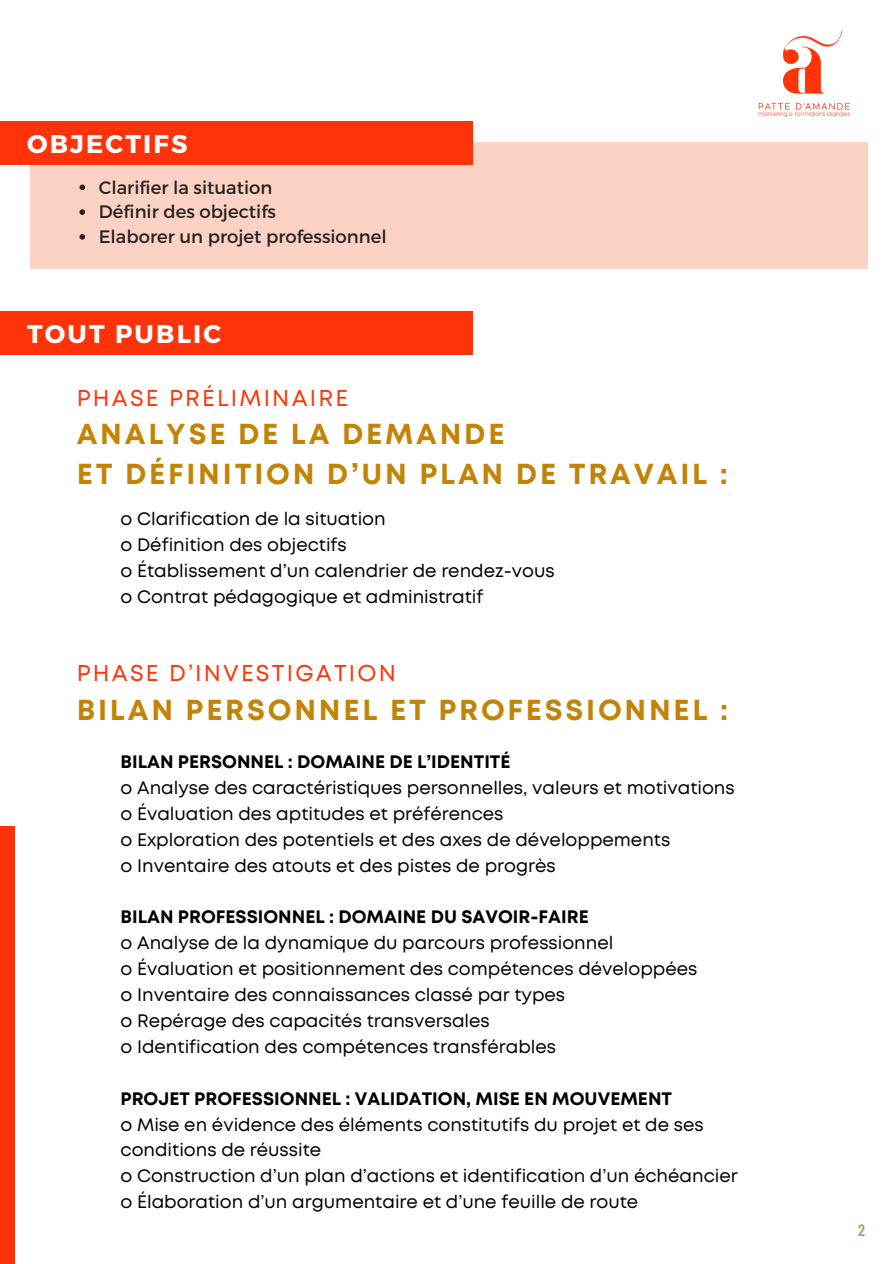
<style>
.page{position:relative;width:894px;height:1264px;background:#fff}
.page>*{position:absolute;margin:0;border:0;box-sizing:border-box;transform-origin:0 0}
.t1{font:700 28.8px/39.3px "Mont";letter-spacing:.095em;color:#c28406}
.t2{font:700 25.5px "Montserrat";letter-spacing:.085em;color:#fff}
.t3{font:22.8px "Mont";letter-spacing:.095em;color:#fe330a}
.t4{font:18px/25.8px "Mont";color:#000}
.t5{font:700 18px "Mont";color:#000}
.t6{font:18px "Montserrat";color:#282120}
.t7{font:600 16.5px "Barlow Condensed";color:#b99d61}
</style>
<div class="page">
<div style="left:0;top:826px;width:14px;height:437px;background:#fe330a"></div>
<div style="left:31px;top:143px;width:836px;height:126px;background:#fcd2c4"></div>
<div style="left:0;top:121px;width:472px;height:44px;background:#fe330a"></div>
<div style="left:0;top:312px;width:472px;height:43px;background:#fe330a"></div>
<img style="left:758px;top:30px;width:92px;height:88px">
<svg style="left:79px;top:184px;width:6px;height:6px"></svg>
<svg style="left:79px;top:209px;width:6px;height:6px"></svg>
<svg style="left:79px;top:234px;width:6px;height:6px"></svg>
<h1 class="t2" style="left:27px;top:127px;width:162px">OBJECTIFS</h1>
<p class="t6" style="left:99px;top:175px;width:175px">Clarifier la situation</p>
<p class="t6" style="left:99px;top:200px;width:179px">Définir des objectifs</p>
<p class="t6" style="left:99px;top:225px;width:289px">Elaborer un projet professionnel</p>
<p class="t2" style="left:27px;top:317px;width:195px">TOUT PUBLIC</p>
<h2 class="t3" style="left:77px;top:389px;width:273px">PHASE PRÉLIMINAIRE</h2>
<h2 class="t1" style="left:77px;top:417px;width:652px">ANALYSE DE LA DEMANDE<br>ET DÉFINITION D’UN PLAN DE TRAVAIL :</h2>
<p class="t4" style="left:120px;top:507px;width:267px">o Clarification de la situation</p>
<p class="t4" style="left:120px;top:533px;width:228px">o Définition des objectifs</p>
<h2 class="t4" style="left:120px;top:559px;width:435px">o Établissement d’un calendrier de rendez-vous</h2>
<h1 class="t4" style="left:120px;top:585px;width:364px">o Contrat pédagogique et administratif</h1>
<p class="t3" style="left:77px;top:664px;width:320px">PHASE D’INVESTIGATION</p>
<p class="t1" style="left:77px;top:692px;width:652px">BILAN PERSONNEL ET PROFESSIONNEL :</p>
<p class="t5" style="left:120px;top:755px;width:391px">BILAN PERSONNEL : DOMAINE DE L’IDENTITÉ</p>
<p class="t4" style="left:120px;top:776px;width:615px">o Analyse des caractéristiques personnelles, valeurs et motivations o Évaluation des aptitudes et préférences<br>o Exploration des potentiels et des axes de développements<br>o Inventaire des atouts et des pistes de progrès</p>
<p class="t5" style="left:120px;top:910px;width:469px">BILAN PROFESSIONNEL : DOMAINE DU SAVOIR-FAIRE</p>
<p class="t4" style="left:120px;top:931px;width:578px">o Analyse de la dynamique du parcours professionnel<br>o Évaluation et positionnement des compétences développées o Inventaire des connaissances classé par types<br>o Repérage des capacités transversales<br>o Identification des compétences transférables</p>
<p class="t5" style="left:120px;top:1091px;width:553px">PROJET PROFESSIONNEL : VALIDATION, MISE EN MOUVEMENT</p>
<p class="t4" style="left:120px;top:1112px;width:618px">o Mise en évidence des éléments constitutifs du projet et de ses conditions de réussite<br>o Construction d’un plan d’actions et identification d’un échéancier o Élaboration d’un argumentaire et d’une feuille de route</p>
<p class="t7" style="left:858px;top:1219px;width:9px">2</p>
</div>
